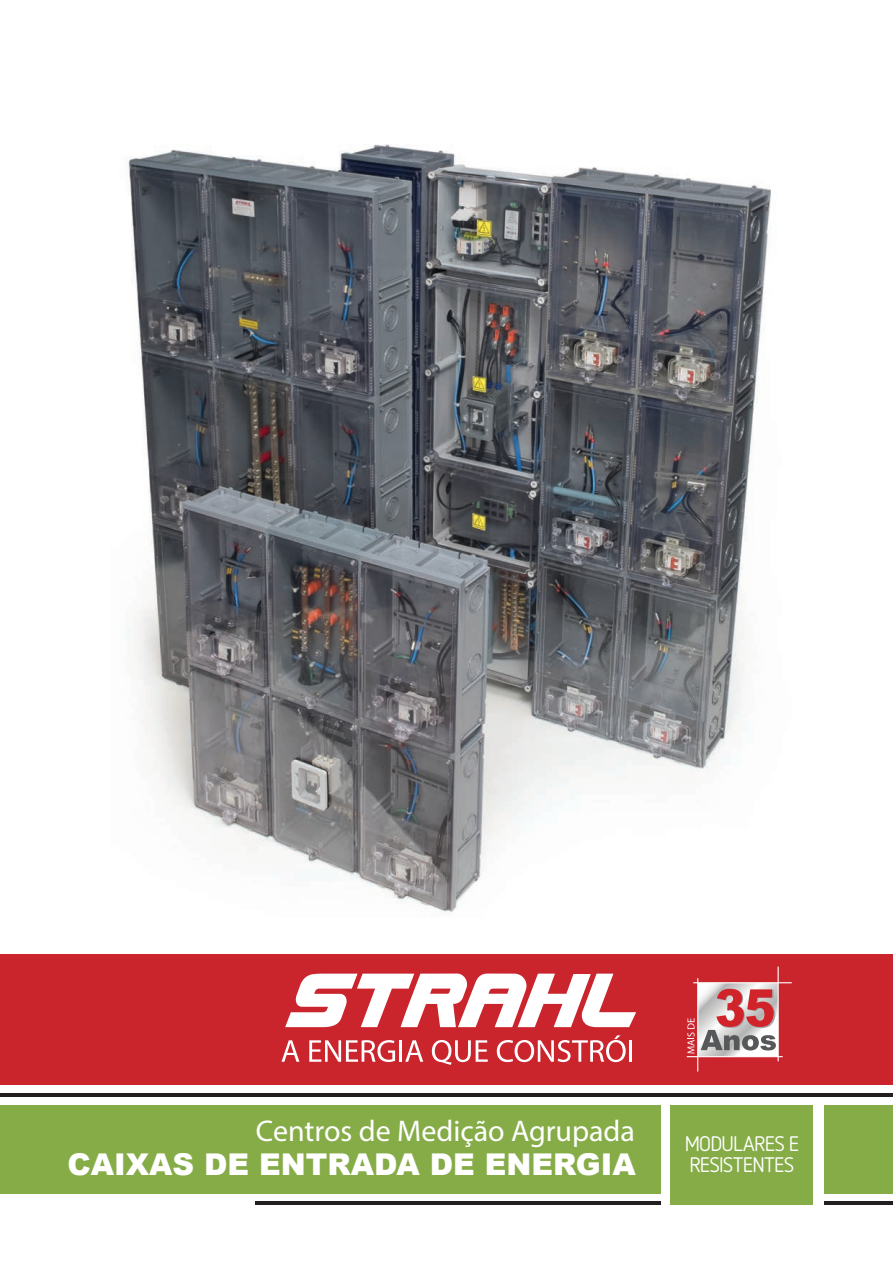
<style>
.page{position:relative;width:893px;height:1263px;background:#fff}
.page>*{position:absolute;margin:0;border:0;box-sizing:border-box;transform-origin:0 0}
.t1{font:30px "Myriad Pro";color:#fff}
.t2{font:900 30px "Arial";color:#fff}
.t3{font:21px/21px "Netto OT";letter-spacing:-.025em;color:#fff}
</style>
<div class="page">
<img style="left:126px;top:144px;width:645px;height:771px">
<div style="left:1px;top:954px;width:892px;height:130px;background:#ca242d"></div>
<div style="left:1px;top:1105px;width:892px;height:89px;background:#86ac48"></div>
<hr style="left:1px;top:1094px;width:892px;height:3px;background:#231f20">
<svg style="left:285px;top:973px;width:351px;height:54px"></svg>
<svg style="left:281px;top:1040px;width:18px;height:22px"></svg>
<svg style="left:309px;top:1040px;width:86px;height:22px"></svg>
<hr style="left:399px;top:1040px;width:3px;height:22px;background:#fff">
<svg style="left:405px;top:1040px;width:18px;height:22px"></svg>
<svg style="left:432px;top:1040px;width:56px;height:25px"></svg>
<svg style="left:497px;top:1035px;width:129px;height:27px"></svg>
<hr style="left:629px;top:1040px;width:3px;height:22px;background:#fff">
<hr style="left:778px;top:966px;width:1px;height:95px;background:#fff">
<hr style="left:693px;top:982px;width:99px;height:1px;background:#fff">
<hr style="left:687px;top:1056px;width:96px;height:1px;background:#fff">
<hr style="left:697px;top:978px;width:1px;height:93px;background:#fff">
<svg style="left:687px;top:983px;width:91px;height:74px"></svg>
<hr style="left:255px;top:1201px;width:638px;height:3px;background:#231f20">
<div style="left:661px;top:1103px;width:163px;height:113px;background:#fff"></div>
<div style="left:671px;top:1105px;width:142px;height:99px;background:#86ac48"></div>
<p class="t1" style="left:256px;top:1113px;width:380px">Centros de Medição Agrupada</p>
<p class="t2" style="left:68px;top:1142px;width:570px">CAIXAS DE ENTRADA DE ENERGIA</p>
<p class="t3" style="left:685px;top:1133px;width:116px">MODULARES E<br>RESISTENTES</p>
</div>
